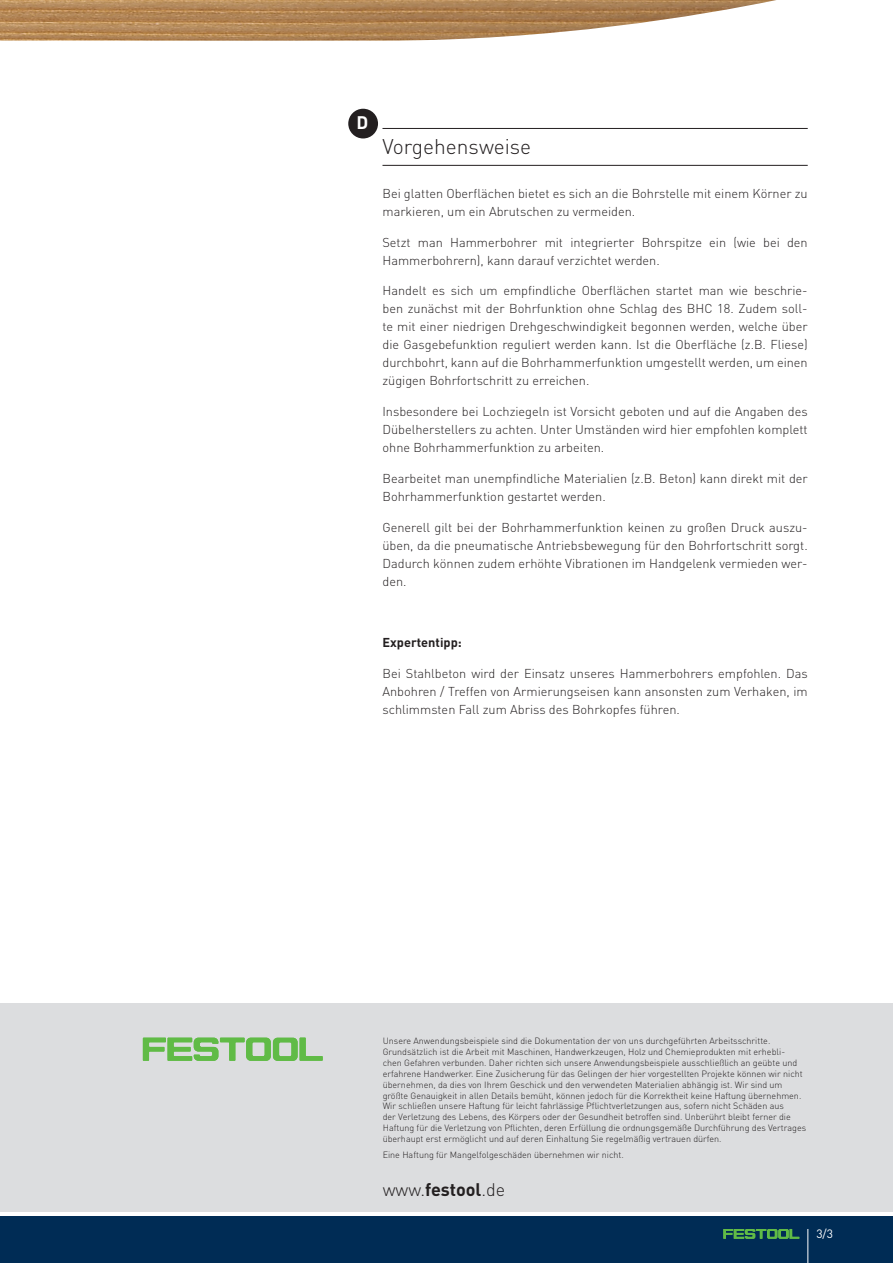
<style>
.page{position:relative;width:893px;height:1263px;background:#fff}
.page>*{position:absolute;margin:0;border:0;box-sizing:border-box;transform-origin:0 0}
._03_Topic{font:300 21px "DIN Pro";color:#231f20}
._15_WWW_in_the_end{font:300 18px "DIN Pro";color:#231f20}
._11_Number_in_circle{font:700 18px "DIN Pro";color:#fff}
._04_Copy{font:300 12.75px/18px "DIN Pro";color:#231f20;text-align:justify}
._04_Copy-2{font:700 12.75px "DIN Pro";color:#231f20}
.t1{font:12px "DIN Pro";color:#fff}
._14_Rights{font:300 9px/10.8px "DIN Pro";color:#231f20}
.s1{font-weight:700}
</style>
<div class="page">
<div style="left:0;top:1216px;width:893px;height:47px;background:#002c55"></div>
<svg style="left:723px;top:1229px;width:76px;height:10px"></svg>
<hr style="left:807px;top:1229px;width:1px;height:34px;background:#fff">
<div style="left:0;top:1003px;width:893px;height:209px;background:#dcdddf"></div>
<svg style="left:143px;top:1037px;width:180px;height:24px"></svg>
<hr style="left:382px;top:128px;width:426px;height:1px;background:#231f20">
<hr style="left:382px;top:165px;width:426px;height:1px;background:#231f20">
<div style="left:348px;top:109px;width:30px;height:29px;background:#231f20;border-radius:50%"></div>
<img style="left:0;top:0;width:776px;height:41px">
<p class="_11_Number_in_circle" style="left:357px;top:110px;width:13px">D</p>
<p class="_03_Topic" style="left:382px;top:132px;width:150px">Vorgehensweise</p>
<p class="_04_Copy" style="left:382px;top:184px;width:427px">Bei glatten Oberflächen bietet es sich an die Bohrstelle mit einem Körner zu markieren, um ein Abrutschen zu vermeiden.</p>
<p class="_04_Copy" style="left:382px;top:232px;width:427px">Setzt man Hammerbohrer mit integrierter Bohrspitze ein (wie bei den<br>Hammerbohrern), kann darauf verzichtet werden.</p>
<p class="_04_Copy" style="left:382px;top:281px;width:427px">Handelt es sich um empfindliche Oberflächen startet man wie beschrie&shy;ben zunächst mit der Bohrfunktion ohne Schlag des BHC 18. Zudem soll&shy;te mit einer niedrigen Drehgeschwindigkeit begonnen werden, welche über die Gasgebefunktion reguliert werden kann. Ist die Oberfläche (z.B. Fliese) durchbohrt, kann auf die Bohrhammerfunktion umgestellt werden, um einen zügigen Bohrfortschritt zu erreichen.</p>
<p class="_04_Copy" style="left:382px;top:402px;width:427px">Insbesondere bei Lochziegeln ist Vorsicht geboten und auf die Angaben des Dübelherstellers zu achten. Unter Umständen wird hier empfohlen komplett ohne Bohrhammerfunktion zu arbeiten.</p>
<p class="_04_Copy" style="left:382px;top:469px;width:427px">Bearbeitet man unempfindliche Materialien (z.B. Beton) kann direkt mit der<br>Bohrhammerfunktion gestartet werden.</p>
<p class="_04_Copy" style="left:382px;top:517px;width:427px">Generell gilt bei der Bohrhammerfunktion keinen zu großen Druck auszu&shy;üben, da die pneumatische Antriebsbewegung für den Bohrfortschritt sorgt.<br>Dadurch können zudem erhöhte Vibrationen im Handgelenk vermieden wer&shy;den.</p>
<p class="_04_Copy-2" style="left:382px;top:634px;width:81px">Expertentipp:</p>
<p class="_04_Copy" style="left:382px;top:664px;width:427px">Bei Stahlbeton wird der Einsatz unseres Hammerbohrers empfohlen. Das Anbohren / Treffen von Armierungseisen kann ansonsten zum Verhaken, im schlimmsten Fall zum Abriss des Bohrkopfes führen.</p>
<p class="_14_Rights" style="left:383px;top:1035px;width:425px">Unsere Anwendungsbeispiele sind die Dokumentation der von uns durchgeführten Arbeitsschritte.<br>Grundsätzlich ist die Arbeit mit Maschinen, Handwerkzeugen, Holz und Chemieprodukten mit erhebli&shy;chen Gefahren verbunden. Daher richten sich unsere Anwendungsbeispiele ausschließlich an geübte und erfahrene Handwerker. Eine Zusicherung für das Gelingen der hier vorgestellten Projekte können wir nicht übernehmen, da dies von Ihrem Geschick und den verwendeten Materialien abhängig ist. Wir sind um größte Genauigkeit in allen Details bemüht, können jedoch für die Korrektheit keine Haftung übernehmen.<br>Wir schließen unsere Haftung für leicht fahrlässige Pflichtverletzungen aus, sofern nicht Schäden aus<br>der Verletzung des Lebens, des Körpers oder der Gesundheit betroffen sind. Unberührt bleibt ferner die Haftung für die Verletzung von Pflichten, deren Erfüllung die ordnungsgemäße Durchführung des Vertrages überhaupt erst ermöglicht und auf deren Einhaltung Sie regelmäßig vertrauen dürfen.</p>
<p class="_14_Rights" style="left:383px;top:1149px;width:243px">Eine Haftung für Mangelfolgeschäden übernehmen wir nicht.</p>
<p class="_15_WWW_in_the_end" style="left:383px;top:1177px;width:124px">www.<span class="s1">festool</span>.de</p>
<p class="t1" style="left:816px;top:1225px;width:18px">3/3</p>
</div>
